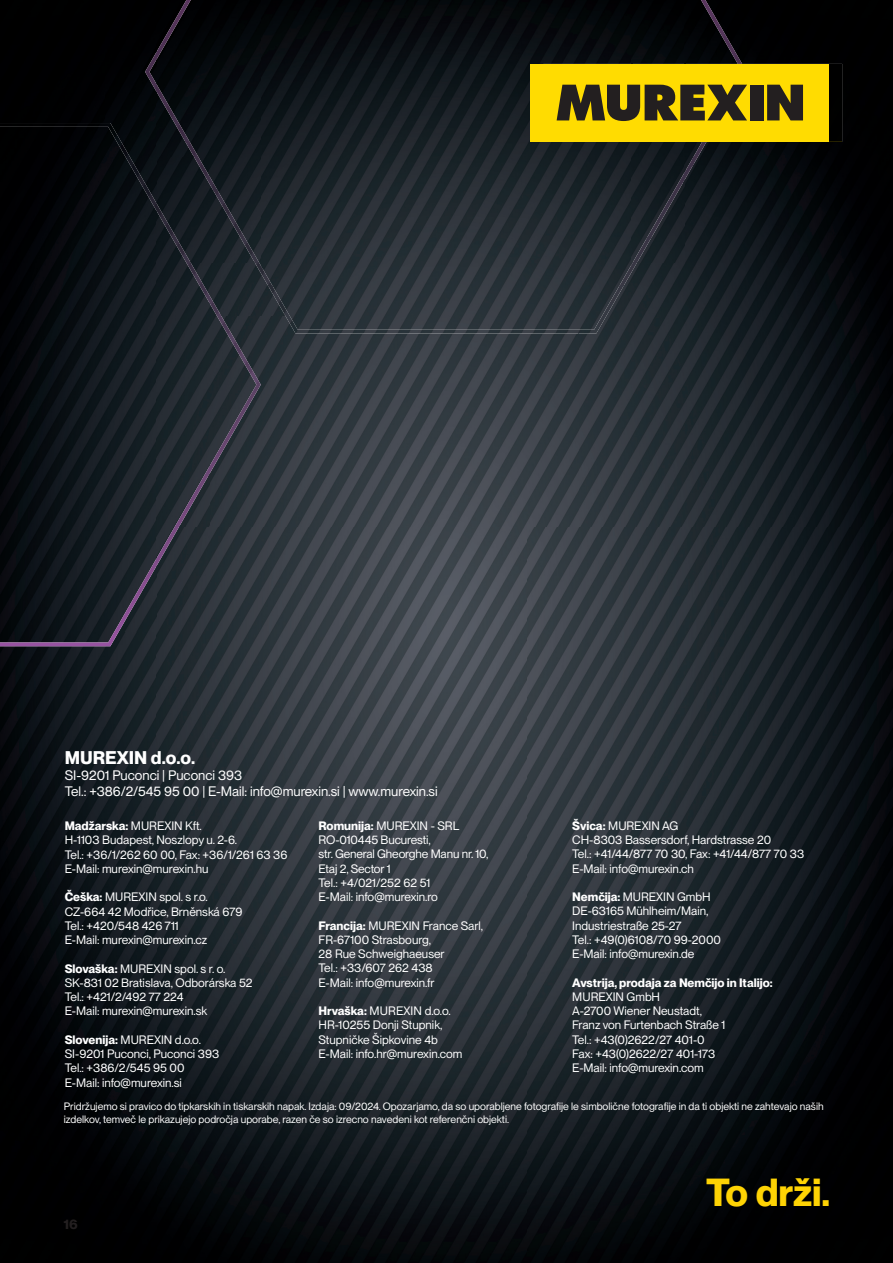
<style>
.page{position:relative;width:893px;height:1263px;background:#fff}
.page>*{position:absolute;margin:0;border:0;box-sizing:border-box;transform-origin:0 0}
.t1{font:700 38.25px "PP Neue Montreal";letter-spacing:-.005em;color:#fed304}
.t2{font:700 18px "PP Neue Montreal";color:#fff}
.t3{font:13.5px/16.2px "PP Neue Montreal";color:#fff}
.t4{font:700 13.5px "PP Neue Montreal";color:#231f20}
.t5{font:12px/14.2px "PP Neue Montreal";color:#fff}
.t6{font:700 12px "PP Neue Montreal";color:#fff}
.t7{font:10.5px/12.6px "PP Neue Montreal";color:#fff}
.s1{font-weight:700}
</style>
<div class="page">
<img style="left:157px;top:526px;width:736px;height:737px">
<img style="left:0;top:646px;width:157px;height:617px">
<img style="left:579px;top:263px;width:314px;height:263px">
<img style="left:261px;top:330px;width:318px;height:196px">
<img style="left:685px;top:0;width:208px;height:263px">
<div style="left:104px;top:0;width:41px;height:105px;background:#000002"></div>
<div style="left:0;top:0;width:104px;height:105px;background:#000001"></div>
<img style="left:829px;top:64px;width:13px;height:78px">
<img style="left:0;top:105px;width:145px;height:18px">
<img style="left:195px;top:0;width:14px;height:123px">
<img style="left:209px;top:0;width:53px;height:482px">
<img style="left:262px;top:0;width:371px;height:330px">
<img style="left:632px;top:0;width:53px;height:267px">
<img style="left:684px;top:0;width:54px;height:173px">
<img style="left:267px;top:286px;width:357px;height:47px">
<img style="left:618px;top:238px;width:34px;height:48px">
<img style="left:261px;top:190px;width:12px;height:96px">
<img style="left:646px;top:157px;width:47px;height:81px">
<img style="left:692px;top:0;width:50px;height:167px">
<img style="left:145px;top:0;width:50px;height:123px">
<img style="left:0;top:123px;width:261px;height:523px">
<div style="left:530px;top:64px;width:299px;height:78px;background:#ffdc01"></div>
<div style="left:750px;top:85px;width:13px;height:35px;background:#231f20"></div>
<svg style="left:767px;top:85px;width:36px;height:35px"></svg>
<svg style="left:557px;top:85px;width:203px;height:36px"></svg>
<h2 class="t2" style="left:65px;top:751px;width:132px">MUREXIN d.o.o.</h2>
<p class="t3" style="left:65px;top:768px;width:374px">SI-9201 Puconci | Puconci 393<br>Tel.: +386/2/545 95 00 | E-Mail: info@murexin.si | www.murexin.si</p>
<p class="t5" style="left:65px;top:820px;width:224px"><span class="s1">Madžarska:</span> MUREXIN Kft.<br>H-1103 Budapest, Noszlopy u. 2-6.<br>Tel.: +36/1/262 60 00, Fax: +36/1/261 63 36<br>E-Mail: murexin@murexin.hu</p>
<p class="t5" style="left:65px;top:891px;width:179px"><span class="s1">Češka:</span> MUREXIN spol. s r.o.<br>CZ-664 42 Modřice, Brněnská 679<br>Tel.: +420/548 426 711<br>E-Mail: murexin@murexin.cz</p>
<p class="t5" style="left:65px;top:962px;width:189px"><span class="s1">Slovaška:</span> MUREXIN spol. s r. o.<br>SK-831 02 Bratislava, Odborárska 52<br>Tel.: +421/2/492 77 224<br>E-Mail: murexin@murexin.sk</p>
<p class="t5" style="left:65px;top:1033px;width:156px"><span class="s1">Slovenija:</span> MUREXIN d.o.o.<br>SI-9201 Puconci, Puconci 393<br>Tel.: +386/2/545 95 00<br>E-Mail: info@murexin.si</p>
<p class="t5" style="left:319px;top:820px;width:171px"><span class="s1">Romunija:</span> MUREXIN - SRL<br>RO-010445 Bucuresti,<br>str. General Gheorghe Manu nr. 10,<br>Etaj 2, Sector 1<br>Tel.: +4/021/252 62 51<br>E-Mail: info@murexin.ro</p>
<p class="t5" style="left:319px;top:919px;width:166px"><span class="s1">Francija:</span> MUREXIN France Sarl,<br>FR-67100 Strasbourg,<br>28 Rue Schweighaeuser<br>Tel.: +33/607 262 438<br>E-Mail: info@murexin.fr</p>
<p class="t5" style="left:319px;top:1005px;width:145px"><span class="s1">Hrvaška:</span> MUREXIN d.o.o.<br>HR-10255 Donji Stupnik,<br>Stupničke Šipkovine 4b<br>E-Mail: info.hr@murexin.com</p>
<p class="t5" style="left:572px;top:820px;width:233px"><span class="s1">Švica:</span> MUREXIN AG<br>CH-8303 Bassersdorf, Hardstrasse 20<br>Tel.: +41/44/877 70 30, Fax: +41/44/877 70 33<br>E-Mail: info@murexin.ch</p>
<p class="t5" style="left:572px;top:891px;width:150px"><span class="s1">Nemčija:</span> MUREXIN GmbH<br>DE-63165 Mühlheim/Main,<br>Industriestraße 25-27<br>Tel.: +49(0)6108/70 99-2000<br>E-Mail: info@murexin.de</p>
<p class="t6" style="left:572px;top:978px;width:202px">Avstrija, prodaja za Nemčijo in Italijo:</p>
<p class="t5" style="left:572px;top:991px;width:155px">MUREXIN GmbH<br>A-2700 Wiener Neustadt,<br>Franz von Furtenbach Straße 1<br>Tel.: +43(0)2622/27 401-0<br>Fax: +43(0)2622/27 401-173<br>E-Mail: info@murexin.com</p>
<p class="t7" style="left:64px;top:1101px;width:761px">Pridržujemo si pravico do tipkarskih in tiskarskih napak. Izdaja: 09/2024. Opozarjamo, da so uporabljene fotografije le simbolične fotografije in da ti objekti ne zahtevajo naših izdelkov, temveč le prikazujejo področja uporabe, razen če so izrecno navedeni kot referenčni objekti.</p>
<p class="t4" style="left:64px;top:1219px;width:15px">16</p>
<h1 class="t1" style="left:706px;top:1179px;width:125px">To drži.</h1>
</div>
